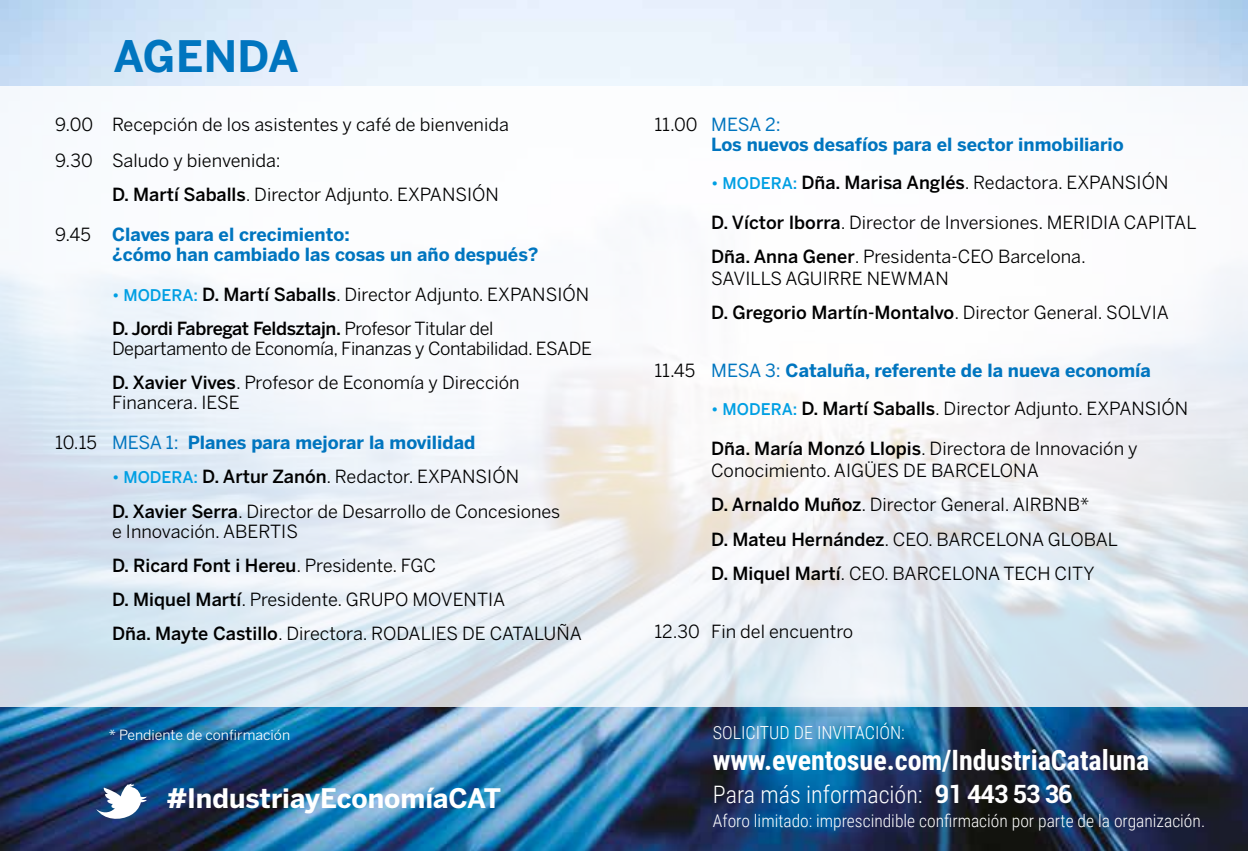
<style>
.page{position:relative;width:1248px;height:851px;background:#fff}
.page>*{position:absolute;margin:0;border:0;box-sizing:border-box;transform-origin:0 0}
.t1{font:700 43px "Benton Sans";letter-spacing:.01em;color:#0075bf}
.t2{font:700 28px "Roboto Condensed";color:#fff}
.t3{font:700 26.6px "Benton Sans";color:#fff}
.t4{font:300 24px "Roboto Condensed";color:#fff}
.t5{font:18px/34px "Benton Sans";color:#000}
.t6{font:700 18px/20px "Benton Sans";color:#0075bf}
.t7{font:18px/34px "Benton Sans";letter-spacing:-.02em;color:#000}
.t8{font:300 18px "Roboto Condensed";color:#fff}
.t9{font:300 17.4px "Roboto Condensed";color:#fff}
.t10{font:14px "Benton Sans";color:#fff}
.s1{font-weight:500}
.s2{font-weight:400;color:#000}
.s3{font-weight:500;font-size:16px;color:#009fe3}
.s4{font-weight:400}
.s5{font-family:"Roboto";font-weight:700;font-size:25.2px}
</style>
<div class="page">
<img style="left:0;top:707px;width:1247px;height:143px">
<svg style="left:96px;top:782px;width:51px;height:39px"></svg>
<h1 class="t1" style="left:113px;top:31px;width:187px">AGENDA</h1>
<p class="t5" style="left:55px;top:106px;width:455px;line-height:36px">9.00 Recepción de los asistentes y café de bienvenida<br>9.30 Saludo y bienvenida:</p>
<p class="t5" style="left:112px;top:177px;width:388px"><span class="s1">D. Martí Saballs</span>. Director Adjunto. EXPANSIÓN</p>
<p class="t6" style="left:112px;top:224px;width:428px;text-indent:-57px"><span class="s2">9.45</span> Claves para el crecimiento:<br>¿cómo han cambiado las cosas un año después?</p>
<p class="t5" style="left:112px;top:277px;width:478px"><span class="s3">• MODERA:</span> <span class="s1">D. Martí Saballs</span>. Director Adjunto. EXPANSIÓN<br><span class="s1">D. Jordi Fabregat Feldsztajn.</span> Profesor Titular del</p>
<p class="t7" style="left:112px;top:331px;width:481px">Departamento de Economía, Finanzas y Contabilidad. ESADE<br><span class="s1">D. Xavier Vives</span>. Profesor de Economía y Dirección</p>
<p class="t5" style="left:112px;top:385px;width:129px">Financera. IESE</p>
<p class="t6" style="left:55px;top:432px;width:421px"><span class="s2">10.15</span> <span class="s4">MESA 1:</span> Planes para mejorar la movilidad</p>
<p class="t5" style="left:112px;top:459px;width:450px"><span class="s3">• MODERA:</span> <span class="s1">D. Artur Zanón</span>. Redactor. EXPANSIÓN<br><span class="s1">D. Xavier Serra</span>. Director de Desarrollo de Concesiones</p>
<p class="t5" style="left:112px;top:513px;width:471px">e Innovación. ABERTIS<br><span class="s1">D. Ricard Font i Hereu</span>. Presidente. FGC<br><span class="s1">D. Miquel Martí</span>. Presidente. GRUPO MOVENTIA<br><span class="s1">Dña. Mayte Castillo</span>. Directora. RODALIES DE CATALUÑA</p>
<p class="t10" style="left:109px;top:726px;width:183px">* Pendiente de confirmación</p>
<h3 class="t3" style="left:167px;top:782px;width:336px">#IndustriayEconomíaCAT</h3>
<p class="t6" style="left:711px;top:114px;width:414px;text-indent:-57px"><span class="s2">11.00</span> <span class="s4">MESA 2:<br></span>Los nuevos desafíos para el sector inmobiliario</p>
<p class="t5" style="left:711px;top:165px;width:458px"><span class="s3">• MODERA:</span> <span class="s1">Dña. Marisa Anglés</span>. Redactora. EXPANSIÓN</p>
<p class="t5" style="left:711px;top:205px;width:487px"><span class="s1">D. Víctor Iborra</span>. Director de Inversiones. MERIDIA CAPITAL<br><span class="s1">Dña. Anna Gener</span>. Presidenta-CEO Barcelona.</p>
<p class="t5" style="left:711px;top:261px;width:459px">SAVILLS AGUIRRE NEWMAN<br><span class="s1">D. Gregorio Martín-Montalvo</span>. Director General. SOLVIA</p>
<p class="t6" style="left:654px;top:360px;width:498px"><span class="s2">11.45</span> <span class="s4">MESA 3:</span> Cataluña, referente de la nueva economía</p>
<p class="t5" style="left:711px;top:391px;width:478px"><span class="s3">• MODERA:</span> <span class="s1">D. Martí Saballs</span>. Director Adjunto. EXPANSIÓN</p>
<p class="t5" style="left:711px;top:437px;width:428px;line-height:22px"><span class="s1">Dña. María Monzó Llopis</span>. Directora de Innovación y<br>Conocimiento. AIGÜES DE BARCELONA</p>
<p class="t5" style="left:711px;top:487px;width:408px"><span class="s1">D. Arnaldo Muñoz</span>. Director General. AIRBNB*<br><span class="s1">D. Mateu Hernández</span>. CEO. BARCELONA GLOBAL<br><span class="s1">D. Miquel Martí</span>. CEO. BARCELONA TECH CITY</p>
<p class="t5" style="left:654px;top:613px;width:200px">12.30 Fin del encuentro</p>
<p class="t8" style="left:712px;top:720px;width:193px">SOLICITUD DE INVITACIÓN:</p>
<h2 class="t2" style="left:712px;top:740px;width:438px">www.eventosue.com/IndustriaCataluna</h2>
<h3 class="t4" style="left:712px;top:777px;width:361px">Para más información: <span class="s5">91 443 53 36</span></h3>
<p class="t9" style="left:712px;top:808px;width:494px">Aforo limitado: imprescindible confirmación por parte de la organización.</p>
</div>
